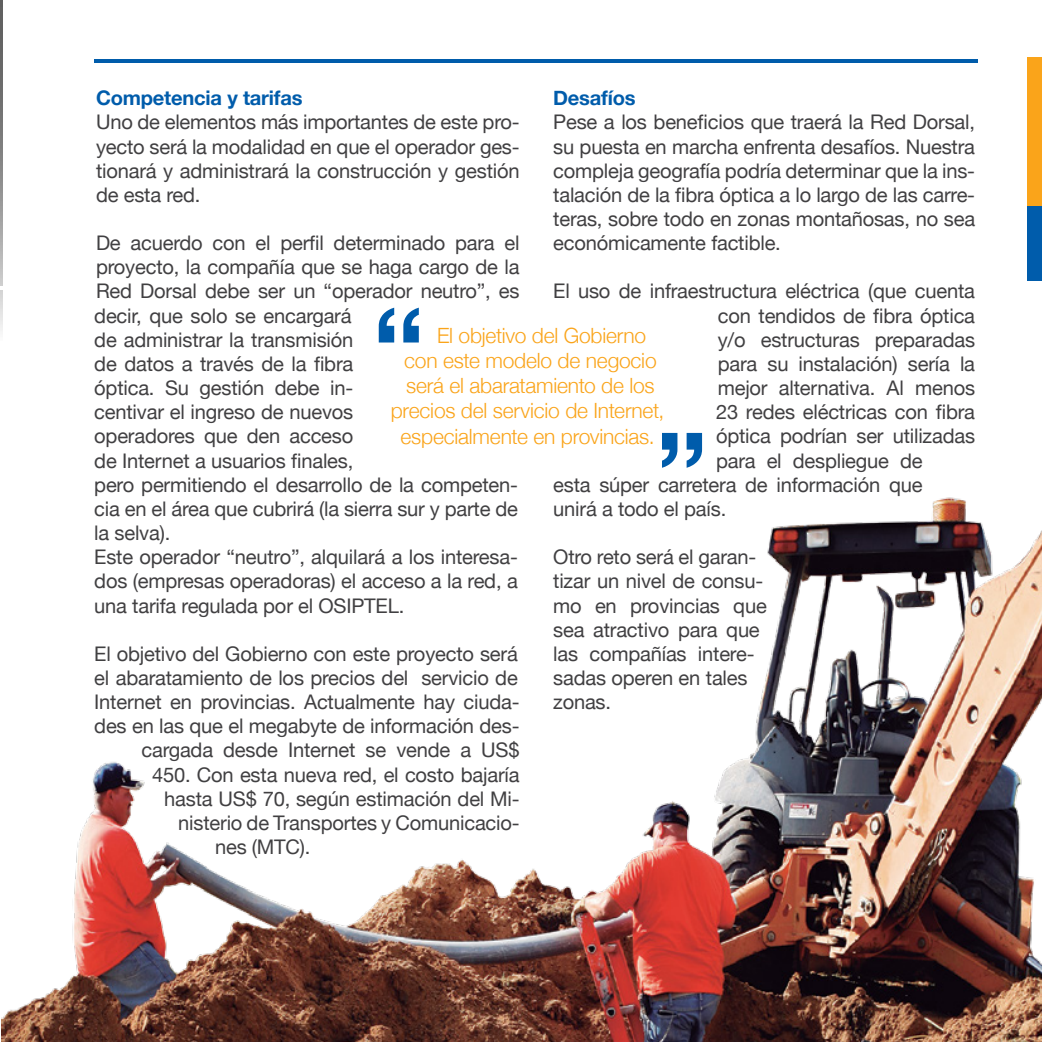
<style>
.page{position:relative;width:1042px;height:1042px;background:#fff}
.page>*{position:absolute;margin:0;border:0;box-sizing:border-box;transform-origin:0 0}
.t1{font:300 21px "Helvetica Neue";letter-spacing:-.01em;color:#faa41a}
.t2{font:20.12px/24.2px "Helvetica Neue";letter-spacing:-.01em;color:#414042;text-align:justify}
.t3{font:700 20.12px "Helvetica Neue";letter-spacing:-.01em;color:#005cab}
</style>
<div class="page">
<div style="left:1027px;top:57px;width:15px;height:223px;background:#faa41a"></div>
<div style="left:1027px;top:206px;width:15px;height:74px;background:#005cab"></div>
<img style="left:1px;top:432px;width:1041px;height:610px">
<hr style="left:0;top:0;width:2px;height:340px;background:#000">
<svg style="left:662px;top:433px;width:40px;height:35px"></svg>
<svg style="left:379px;top:308px;width:40px;height:34px"></svg>
<hr style="left:94px;top:60px;width:883px;height:3px;background:#005cab">
<p class="t3" style="left:96px;top:80px;width:208px">Competencia y tarifas</p>
<p class="t2" style="left:96px;top:109px;width:425px">Uno de elementos más importantes de este pro&shy;yecto será la modalidad en que el operador ges&shy;tionará y administrará la construcción y gestión de esta red.</p>
<p class="t2" style="left:94px;top:229px;width:427px;text-align:left">De acuerdo con el perfil determinado para el proyecto, la compañía que se haga cargo de la Red Dorsal debe ser un “operador neutro”, es decir, que solo se encargará<br>de administrar la transmisión<br>de datos a través de la fibra<br>óptica. Su gestión debe in-<br>centivar el ingreso de nuevos<br>operadores que den acceso<br>de Internet a usuarios finales,<br>pero permitiendo el desarrollo de la competen&shy;cia en el área que cubrirá (la sierra sur y parte de la selva).<br>Este operador “neutro”, alquilará a los interesa&shy;dos (empresas operadoras) el acceso a la red, a una tarifa regulada por el OSIPTEL.</p>
<p class="t2" style="left:94px;top:640px;width:425px">El objetivo del Gobierno con este proyecto será</p>
<p class="t2" style="left:94px;top:664px;width:425px">el abaratamiento de los precios del servicio de</p>
<p class="t2" style="left:94px;top:688px;width:427px">Internet en provincias. Actualmente hay ciuda-</p>
<p class="t2" style="left:94px;top:712px;width:427px">des en las que el megabyte de información des-</p>
<p class="t2" style="left:142px;top:737px;width:380px">cargada desde Internet se vende a US$</p>
<p class="t2" style="left:152px;top:761px;width:369px">450. Con esta nueva red, el costo bajaría</p>
<p class="t2" style="left:164px;top:785px;width:357px">hasta US$ 70, según estimación del Mi-</p>
<p class="t2" style="left:178px;top:809px;width:343px">nisterio de Transportes y Comunicacio-</p>
<p class="t2" style="left:215px;top:833px;width:97px">nes (MTC).</p>
<p class="t3" style="left:553px;top:80px;width:84px">Desafíos</p>
<p class="t2" style="left:553px;top:109px;width:423px">Pese a los beneficios que traerá la Red Dorsal, su puesta en marcha enfrenta desafíos. Nuestra compleja geografía podría determinar que la ins&shy;talación de la fibra óptica a lo largo de las carre&shy;teras, sobre todo en zonas montañosas, no sea económicamente factible.</p>
<p class="t2" style="left:553px;top:278px;width:423px">El uso de infraestructura eléctrica (que cuenta</p>
<p class="t2" style="left:718px;top:302px;width:259px">con tendidos de fibra óptica</p>
<p class="t2" style="left:718px;top:326px;width:259px">y/o estructuras preparadas</p>
<p class="t2" style="left:718px;top:350px;width:259px">para su instalación) sería la</p>
<p class="t2" style="left:718px;top:374px;width:259px">mejor alternativa. Al menos</p>
<p class="t2" style="left:716px;top:398px;width:261px">23 redes eléctricas con fibra</p>
<p class="t2" style="left:716px;top:423px;width:261px">óptica podrían ser utilizadas</p>
<p class="t2" style="left:716px;top:447px;width:208px">para el despliegue de</p>
<p class="t2" style="left:553px;top:471px;width:371px">esta súper carretera de información que</p>
<p class="t2" style="left:553px;top:495px;width:175px">unirá a todo el país.</p>
<p class="t2" style="left:553px;top:543px;width:215px;text-align:left">Otro reto será el garan&shy;tizar un nivel de consu&shy;mo en provincias que sea atractivo para que las compañías intere&shy;sadas operen en tales zonas.</p>
<p class="t1" style="left:437px;top:318px;width:210px">El objetivo del Gobierno</p>
<p class="t1" style="left:404px;top:343px;width:254px">con este modelo de negocio</p>
<p class="t1" style="left:406px;top:369px;width:250px">será el abaratamiento de los</p>
<p class="t1" style="left:391px;top:394px;width:275px">precios del servicio de Internet,</p>
<p class="t1" style="left:400px;top:419px;width:256px">especialmente en provincias.</p>
</div>
